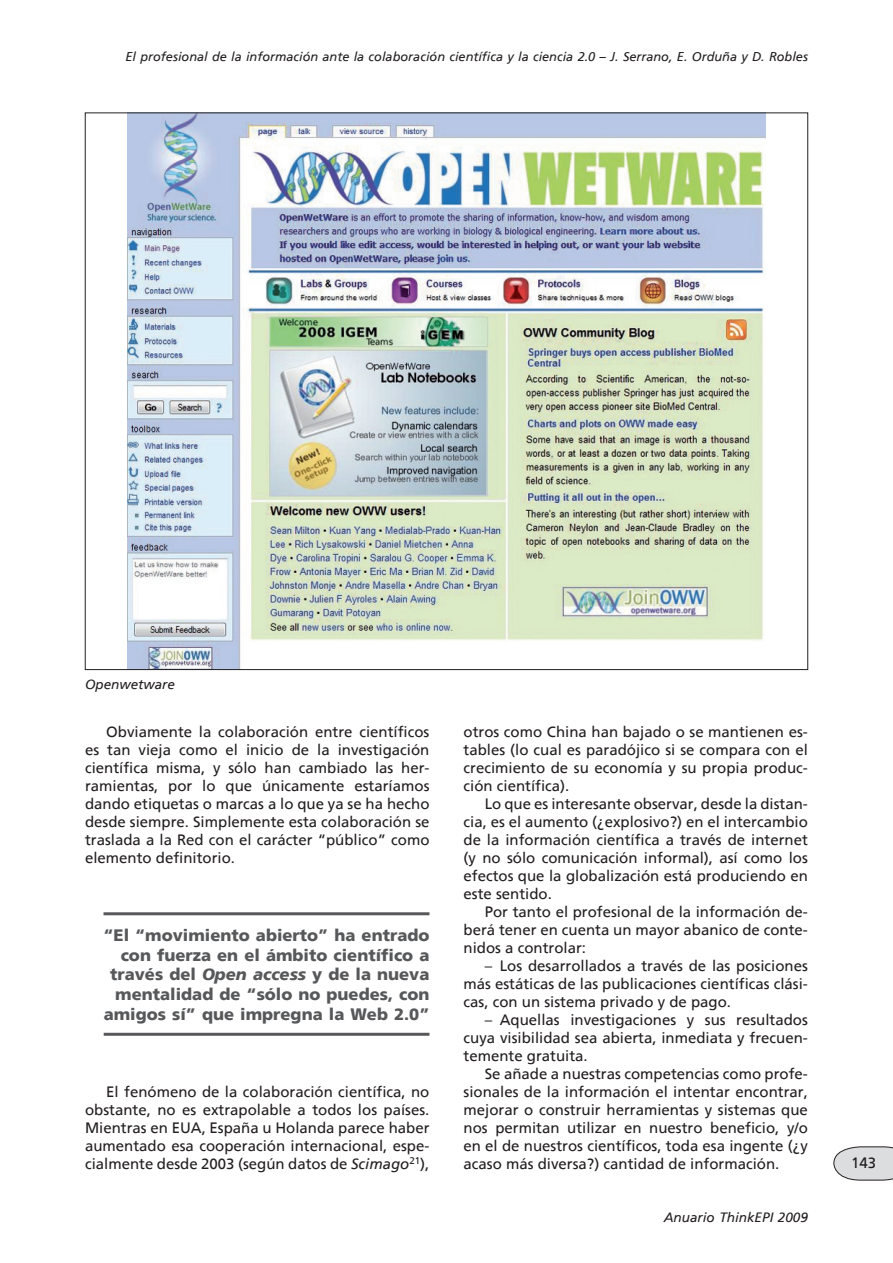
<style>
.page{position:relative;width:893px;height:1263px;background:#fff}
.page>*{position:absolute;margin:0;border:0;box-sizing:border-box;transform-origin:0 0}
.t1{font:16.5px/19.8px "Frutiger 75 Black A";color:#57585a;text-align:right}
.t2{font:15px/18px "Frutiger 55 Roman A";color:#231f20;text-align:justify}
.t3{font:13.5px "Frutiger 56 Italic A";color:#231f20}
.t4{font:12.75px "Frutiger 56 Italic A";color:#231f20}
.s1{font-family:"Frutiger 76 Black Italic A"}
.s2{font-family:"Frutiger 56 Italic A"}
</style>
<div class="page">
<svg style="left:833px;top:1146px;width:60px;height:35px"></svg>
<img style="left:127px;top:115px;width:638px;height:553px">
<hr style="left:103px;top:912px;width:326px;height:3px;background:#57585a">
<hr style="left:104px;top:1033px;width:325px;height:3px;background:#57585a">
<p class="t4" style="left:126px;top:49px;width:684px">El profesional de la información ante la colaboración científica y la ciencia 2.0 – J. Serrano, E. Orduña y D. Robles</p>
<p class="t3" style="left:85px;top:676px;width:92px">Openwetware</p>
<p class="t2" style="left:85px;top:722px;width:346px;text-indent:21px">Obviamente la colaboración entre científicos es tan vieja como el inicio de la investigación científica misma, y sólo han cambiado las her&shy;ramientas, por lo que únicamente estaríamos dando etiquetas o marcas a lo que ya se ha hecho desde siempre. Simplemente esta colaboración se traslada a la Red con el carácter “público” como elemento definitorio.</p>
<p class="t1" style="left:103px;top:925px;width:327px">“El “movimiento abierto” ha entrado con fuerza en el ámbito científico a través del <span class="s1">Open access</span> y de la nueva mentalidad de “sólo no puedes, con amigos sí” que impregna la Web 2.0”</p>
<p class="t2" style="left:85px;top:1082px;width:346px;text-indent:21px">El fenómeno de la colaboración científica, no obstante, no es extrapolable a todos los países.<br>Mientras en EUA, España u Holanda parece haber aumentado esa cooperación internacional, espe&shy;cialmente desde 2003 (según datos de <span class="s2">Scimago</span><sup>21</sup>),</p>
<p class="t2" style="left:463px;top:722px;width:346px">otros como China han bajado o se mantienen es&shy;tables (lo cual es paradójico si se compara con el crecimiento de su economía y su propia produc&shy;ción científica).</p>
<p class="t2" style="left:463px;top:794px;width:346px;text-indent:21px">Lo que es interesante observar, desde la distan&shy;cia, es el aumento (¿explosivo?) en el intercambio de la información científica a través de internet (y no sólo comunicación informal), así como los efectos que la globalización está produciendo en este sentido.</p>
<p class="t2" style="left:463px;top:902px;width:346px;text-indent:21px">Por tanto el profesional de la información de&shy;berá tener en cuenta un mayor abanico de conte&shy;nidos a controlar:</p>
<p class="t2" style="left:463px;top:956px;width:346px;text-indent:21px">– Los desarrollados a través de las posiciones más estáticas de las publicaciones científicas clási&shy;cas, con un sistema privado y de pago.</p>
<p class="t2" style="left:463px;top:1010px;width:346px;text-indent:21px">– Aquellas investigaciones y sus resultados cuya visibilidad sea abierta, inmediata y frecuen&shy;temente gratuita.</p>
<p class="t2" style="left:463px;top:1064px;width:346px;text-indent:21px">Se añade a nuestras competencias como profe&shy;sionales de la información el intentar encontrar, mejorar o construir herramientas y sistemas que nos permitan utilizar en nuestro beneficio, y/o en el de nuestros científicos, toda esa ingente (¿y acaso más diversa?) cantidad de información.</p>
<p class="t3" style="left:664px;top:1210px;width:146px">Anuario ThinkEPI 2009</p>
<p class="t2" style="left:851px;top:1154px;width:27px">143</p>
</div>
